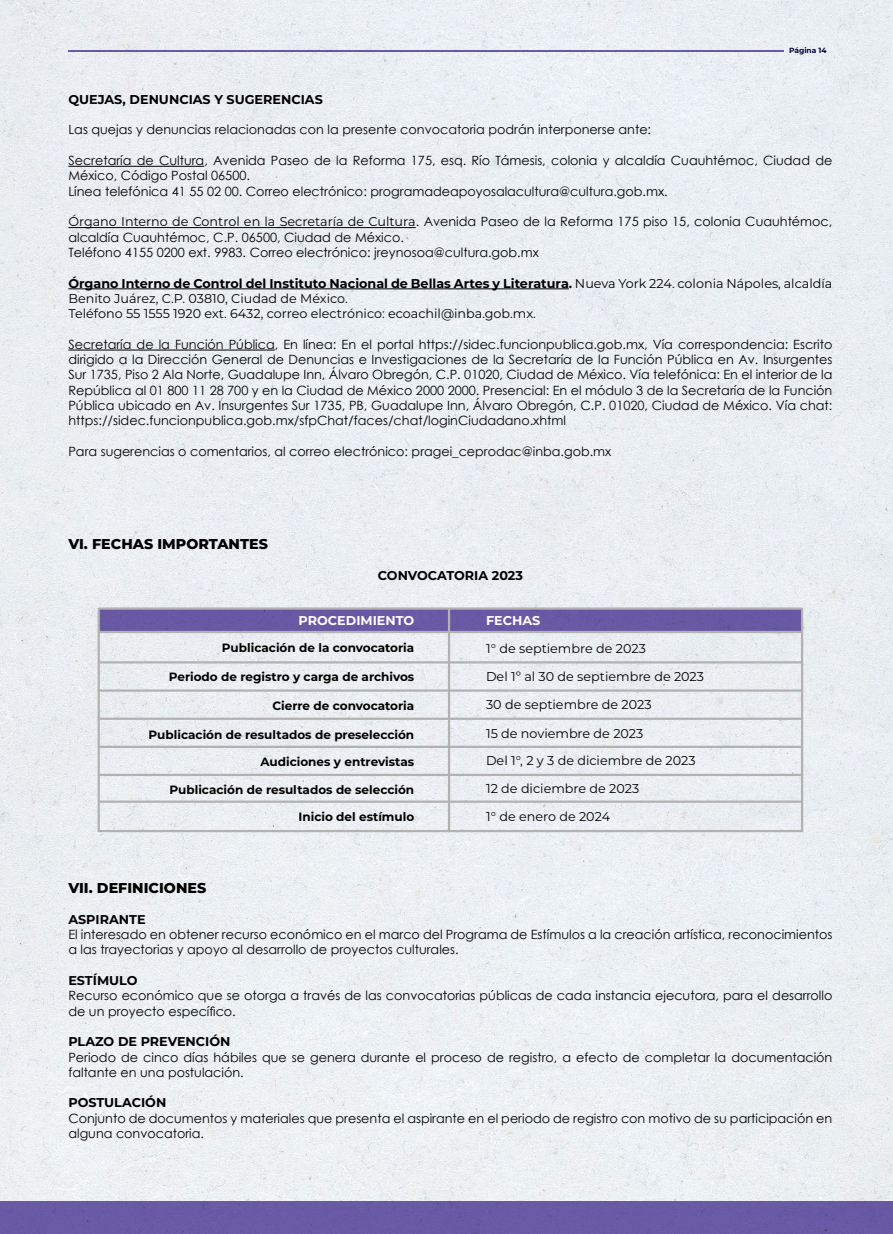
<style>
.page{position:relative;width:893px;height:1234px;background:#fff}
.page>*{position:absolute;margin:0;border:0;box-sizing:border-box;transform-origin:0 0}
.t1{font:800 14.25px "Montserrat";color:#000}
.t2{font:12.75px/15.3px "Century Gothic";color:#000}
.t3{font:12.75px/27.8px "Montserrat";color:#000}
.t4{font:700 12.75px "Montserrat";color:#000}
.t5{font:700 12.75px "Montserrat";color:#fff}
.t6{font:700 12px "Montserrat";color:#000}
.t7{font:700 7.5px "Montserrat";color:#07013f}
.s1{font-family:"Montserrat"}
.s2{font-weight:700}
</style>
<div class="page">
<img style="left:0;top:0;width:893px;height:1200px">
<hr style="left:68px;top:50px;width:716px;height:2px;background:#7160ad">
<div style="left:0;top:1200px;width:893px;height:33px;background:#695aa4"></div>
<hr style="left:68px;top:166px;width:136px;height:1px;background:#000">
<hr style="left:68px;top:227px;width:348px;height:1px;background:#000">
<hr style="left:68px;top:288px;width:501px;height:1px;background:#000">
<hr style="left:68px;top:349px;width:207px;height:1px;background:#000">
<div style="left:99px;top:609px;width:703px;height:22px;background:#6759a4"></div>
<hr style="left:99px;top:607px;width:702px;height:2px;background:#b3b2b2">
<hr style="left:99px;top:661px;width:702px;height:2px;background:#b3b2b2">
<hr style="left:99px;top:689px;width:702px;height:2px;background:#b3b2b2">
<hr style="left:99px;top:717px;width:702px;height:2px;background:#b3b2b2">
<hr style="left:99px;top:745px;width:702px;height:2px;background:#b3b2b2">
<hr style="left:99px;top:773px;width:702px;height:2px;background:#b3b2b2">
<hr style="left:99px;top:800px;width:702px;height:2px;background:#b3b2b2">
<hr style="left:99px;top:829px;width:702px;height:3px;background:#b3b2b2">
<hr style="left:99px;top:630px;width:702px;height:3px;background:#b3b2b2">
<hr style="left:448px;top:607px;width:2px;height:225px;background:#b3b2b2">
<hr style="left:98px;top:607px;width:2px;height:225px;background:#b3b2b2">
<hr style="left:801px;top:607px;width:2px;height:225px;background:#b3b2b2">
<p class="t7" style="left:789px;top:45px;width:39px">Página 14</p>
<p class="t4" style="left:68px;top:90px;width:256px">QUEJAS, DENUNCIAS Y SUGERENCIAS</p>
<p class="t2" style="left:68px;top:122px;width:584px">Las quejas y denuncias relacionadas con la presente convocatoria podrán interponerse ante:</p>
<p class="t2" style="left:68px;top:153px;width:765px">Secretaría de Cultura, Avenida Paseo de la Reforma 175, esq. Río Támesis, colonia y alcaldía Cuauhtémoc, Ciudad de<br>México, Código Postal 06500.<br>Línea telefónica 41 55 02 00. Correo electrónico: programadeapoyosalacultura@cultura.gob.mx.</p>
<p class="t2" style="left:68px;top:214px;width:765px"><span class="s1">Órgano Interno de Control en la Secretaría de Cultura</span>. Avenida Paseo de la Reforma 175 piso 15, colonia Cuauhtémoc, alcaldía Cuauhtémoc, C.P. 06500, Ciudad de México.<br>Teléfono 4155 0200 ext. 9983. Correo electrónico: jreynosoa@cultura.gob.mx</p>
<p class="t3" style="left:68px;top:275px;width:765px;line-height:15.3px"><span class="s2">Órgano Interno de Control del Instituto Nacional de Bellas Artes y Literatura.</span> Nueva York 224. colonia Nápoles, alcaldía<br>Benito Juárez, C.P. 03810, Ciudad de México.<br>Teléfono 55 1555 1920 ext. 6432, correo electrónico: ecoachil@inba.gob.mx.</p>
<p class="t2" style="left:68px;top:336px;width:765px;text-align:justify">Secretaría de la Función Pública, En línea: En el portal https://sidec.funcionpublica.gob.mx, Vía correspondencia: Escrito dirigido a la Dirección General de Denuncias e Investigaciones de la Secretaría de la Función Pública en Av. Insurgentes Sur 1735, Piso 2 Ala Norte, Guadalupe Inn, Álvaro Obregón, C.P. 01020, Ciudad de México. Vía telefónica: En el interior de la República al 01 800 11 28 700 y en la Ciudad de México 2000 2000. Presencial: En el módulo 3 de la Secretaría de la Función Pública ubicado en Av. Insurgentes Sur 1735, PB, Guadalupe Inn, Álvaro Obregón, C.P. 01020, Ciudad de México. Vía chat: https://sidec.funcionpublica.gob.mx/sfpChat/faces/chat/loginCiudadano.xhtml</p>
<p class="t2" style="left:68px;top:443px;width:544px">Para sugerencias o comentarios, al correo electrónico: pragei_ceprodac@inba.gob.mx</p>
<p class="t1" style="left:68px;top:533px;width:201px">VI. FECHAS IMPORTANTES</p>
<p class="t4" style="left:378px;top:566px;width:147px">CONVOCATORIA 2023</p>
<p class="t5" style="left:299px;top:610px;width:117px">PROCEDIMIENTO</p>
<p class="t5" style="left:486px;top:610px;width:56px">FECHAS</p>
<p class="t6" style="left:222px;top:638px;width:194px">Publicación de la convocatoria</p>
<p class="t6" style="left:169px;top:667px;width:247px">Periodo de registro y carga de archivos</p>
<p class="t6" style="left:272px;top:696px;width:143px">Cierre de convocatoria</p>
<p class="t6" style="left:148px;top:725px;width:267px">Publicación de resultados de preselección</p>
<p class="t6" style="left:260px;top:753px;width:155px">Audiciones y entrevistas</p>
<p class="t6" style="left:169px;top:780px;width:246px">Publicación de resultados de selección</p>
<p class="t6" style="left:298px;top:808px;width:117px">Inicio del estímulo</p>
<p class="t3" style="left:486px;top:634px;width:219px">1° de septiembre de 2023<br>Del 1º al 30 de septiembre de 2023</p>
<p class="t3" style="left:486px;top:690px;width:167px">30 de septiembre de 2023</p>
<p class="t3" style="left:486px;top:718px;width:211px">15 de noviembre de 2023<br>Del 1°, 2 y 3 de diciembre de 2023<br>12 de diciembre de 2023<br>1° de enero de 2024</p>
<p class="t1" style="left:68px;top:877px;width:139px">VII. DEFINICIONES</p>
<p class="t4" style="left:68px;top:909px;width:79px">ASPIRANTE</p>
<p class="t2" style="left:68px;top:926px;width:765px">El interesado en obtener recurso económico en el marco del Programa de Estímulos a la creación artística, reconocimientos a las trayectorias y apoyo al desarrollo de proyectos culturales.</p>
<p class="t4" style="left:68px;top:971px;width:71px">ESTÍMULO</p>
<p class="t2" style="left:68px;top:987px;width:765px">Recurso económico que se otorga a través de las convocatorias públicas de cada instancia ejecutora, para el desarrollo de un proyecto específico.</p>
<p class="t4" style="left:68px;top:1032px;width:164px">PLAZO DE PREVENCIÓN</p>
<p class="t2" style="left:68px;top:1048px;width:765px">Periodo de cinco días hábiles que se genera durante el proceso de registro, a efecto de completar la documentación faltante en una postulación.</p>
<p class="t4" style="left:68px;top:1093px;width:99px">POSTULACIÓN</p>
<p class="t2" style="left:68px;top:1110px;width:765px">Conjunto de documentos y materiales que presenta el aspirante en el periodo de registro con motivo de su participación en alguna convocatoria.</p>
</div>
